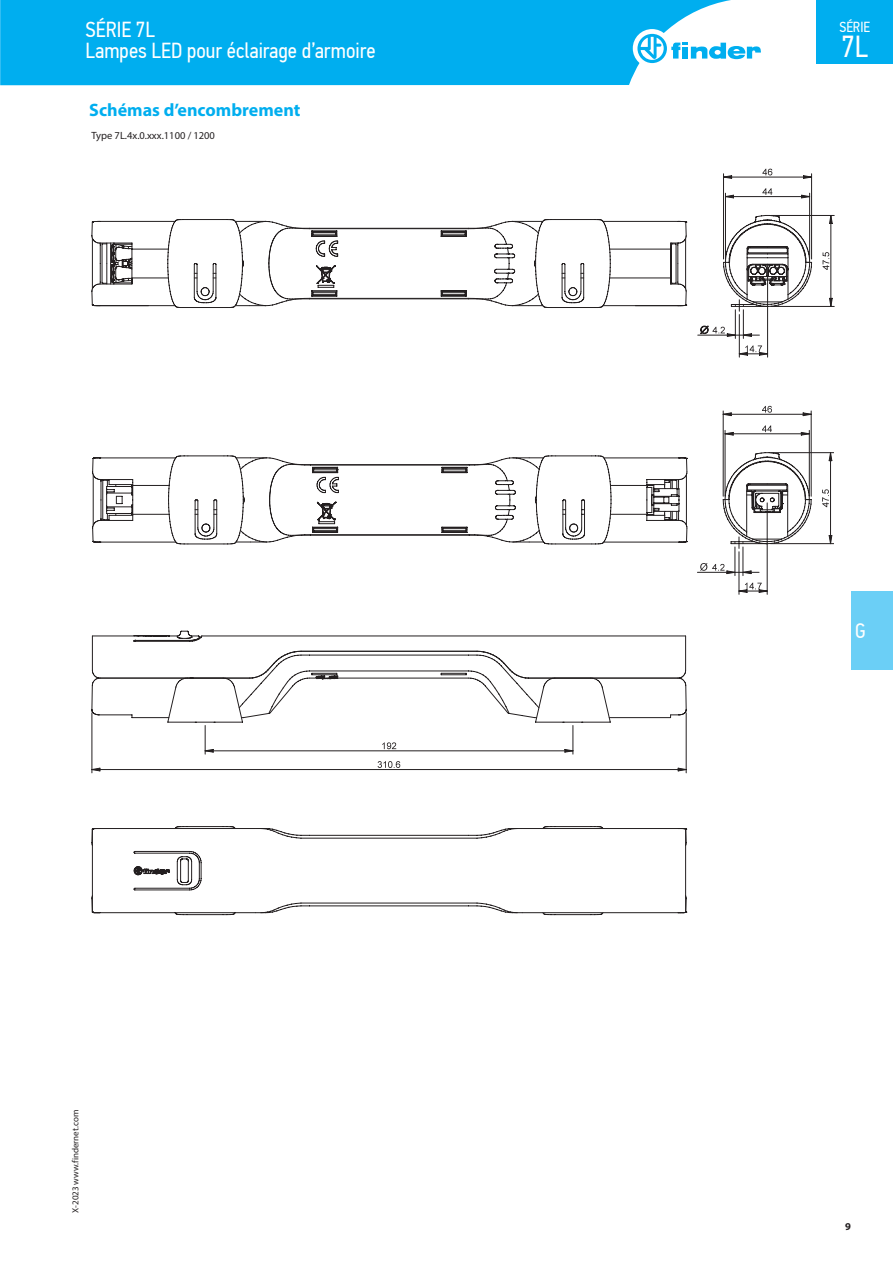
<style>
.page{position:relative;width:893px;height:1263px;background:#fff}
.page>*{position:absolute;margin:0;border:0;box-sizing:border-box;transform-origin:0 0}
.t1{font:30.3px "PF Din Text Cond Pro";color:#fff}
.t2{font:21.75px/21px "PF Din Text Cond Pro";color:#fff}
.t3{font:21px "PF Din Text Cond Pro";color:#fff}
.Titolo_T2{font:700 18px "Myriad Pro";color:#00aeef}
.t4{font:14.55px "PF Din Text Cond Pro";color:#fff}
.Corpo_Centrato{font:10.5px "Myriad Pro";color:#231f20}
.t5{font:700 10.5px "Myriad Pro";color:#231f20}
.t6{font:9px "Myriad Pro";color:#231f20}
</style>
<div class="page">
<hr style="left:771px;top:215px;width:63px;height:1px;background:#231f20">
<hr style="left:771px;top:306px;width:63px;height:1px;background:#231f20">
<svg style="left:823px;top:252px;width:6px;height:18px"></svg>
<svg style="left:829px;top:216px;width:2px;height:8px"></svg>
<svg style="left:829px;top:298px;width:2px;height:9px"></svg>
<hr style="left:831px;top:215px;width:1px;height:91px;background:#231f20">
<hr style="left:725px;top:193px;width:1px;height:66px;background:#231f20">
<hr style="left:809px;top:193px;width:1px;height:66px;background:#231f20">
<svg style="left:762px;top:188px;width:10px;height:7px"></svg>
<svg style="left:726px;top:195px;width:8px;height:3px"></svg>
<svg style="left:801px;top:195px;width:9px;height:3px"></svg>
<hr style="left:725px;top:196px;width:85px;height:1px;background:#231f20">
<hr style="left:723px;top:174px;width:1px;height:85px;background:#231f20">
<hr style="left:811px;top:174px;width:1px;height:85px;background:#231f20">
<svg style="left:762px;top:169px;width:10px;height:6px"></svg>
<svg style="left:724px;top:175px;width:8px;height:4px"></svg>
<svg style="left:803px;top:175px;width:9px;height:4px"></svg>
<hr style="left:723px;top:177px;width:89px;height:1px;background:#231f20">
<hr style="left:767px;top:266px;width:1px;height:91px;background:#231f20">
<hr style="left:739px;top:315px;width:1px;height:42px;background:#231f20">
<svg style="left:739px;top:345px;width:29px;height:10px"></svg>
<svg style="left:700px;top:215px;width:112px;height:123px"></svg>
<hr style="left:698px;top:335px;width:61px;height:1px;background:#231f20">
<svg style="left:91px;top:219px;width:596px;height:89px"></svg>
<hr style="left:188px;top:544px;width:36px;height:1px;background:#231f20">
<hr style="left:556px;top:544px;width:36px;height:1px;background:#231f20">
<svg style="left:92px;top:456px;width:596px;height:88px"></svg>
<hr style="left:770px;top:452px;width:64px;height:1px;background:#231f20">
<hr style="left:770px;top:543px;width:64px;height:1px;background:#231f20">
<svg style="left:822px;top:489px;width:7px;height:18px"></svg>
<svg style="left:829px;top:452px;width:3px;height:9px"></svg>
<svg style="left:829px;top:535px;width:3px;height:9px"></svg>
<hr style="left:830px;top:453px;width:1px;height:91px;background:#231f20">
<hr style="left:725px;top:430px;width:1px;height:66px;background:#231f20">
<hr style="left:809px;top:430px;width:1px;height:66px;background:#231f20">
<svg style="left:762px;top:425px;width:10px;height:7px"></svg>
<svg style="left:725px;top:432px;width:8px;height:3px"></svg>
<svg style="left:801px;top:432px;width:8px;height:3px"></svg>
<hr style="left:725px;top:433px;width:84px;height:1px;background:#231f20">
<hr style="left:723px;top:411px;width:1px;height:85px;background:#231f20">
<hr style="left:811px;top:411px;width:1px;height:85px;background:#231f20">
<svg style="left:762px;top:406px;width:10px;height:7px"></svg>
<svg style="left:723px;top:413px;width:8px;height:3px"></svg>
<svg style="left:803px;top:413px;width:8px;height:3px"></svg>
<hr style="left:723px;top:414px;width:88px;height:1px;background:#231f20">
<hr style="left:767px;top:503px;width:1px;height:91px;background:#231f20">
<hr style="left:739px;top:552px;width:1px;height:42px;background:#231f20">
<svg style="left:739px;top:583px;width:28px;height:10px"></svg>
<svg style="left:700px;top:452px;width:112px;height:124px"></svg>
<hr style="left:697px;top:572px;width:62px;height:1px;background:#231f20">
<svg style="left:91px;top:826px;width:596px;height:89px"></svg>
<svg style="left:255px;top:903px;width:268px;height:11px"></svg>
<svg style="left:92px;top:896px;width:8px;height:17px"></svg>
<svg style="left:678px;top:828px;width:8px;height:17px"></svg>
<hr style="left:685px;top:845px;width:1px;height:51px;background:#231f20">
<hr style="left:92px;top:845px;width:1px;height:51px;background:#231f20">
<svg style="left:134px;top:851px;width:67px;height:39px"></svg>
<svg style="left:91px;top:630px;width:596px;height:124px"></svg>
<hr style="left:205px;top:750px;width:368px;height:1px;background:#231f20">
<hr style="left:92px;top:713px;width:1px;height:60px;background:#231f20">
<hr style="left:686px;top:713px;width:1px;height:60px;background:#231f20">
<svg style="left:378px;top:761px;width:22px;height:7px"></svg>
<svg style="left:92px;top:768px;width:8px;height:3px"></svg>
<svg style="left:678px;top:768px;width:8px;height:3px"></svg>
<hr style="left:92px;top:769px;width:594px;height:1px;background:#231f20">
<div style="left:851px;top:591px;width:42px;height:79px;background:#6bcff6"></div>
<div style="left:0;top:0;width:731px;height:85px;background:#00aeef"></div>
<div style="left:633px;top:29px;width:38px;height:39px;background:#fff;border-radius:50%"></div>
<svg style="left:637px;top:34px;width:124px;height:29px"></svg>
<div style="left:816px;top:0;width:77px;height:64px;background:#00aeef"></div>
<p class="t2" style="left:85px;top:19px;width:292px">SÉRIE 7L<br>Lampes LED pour éclairage d’armoire</p>
<p class="Titolo_T2" style="left:89px;top:98px;width:213px">Schémas d’encombrement</p>
<p class="Corpo_Centrato" style="left:91px;top:129px;width:125px">Type 7L.4x.0.xxx.1100 / 1200</p>
<p class="t6" style="left:70px;top:1213px;width:104px;rotate:-90deg">X-2023 www.findernet.com</p>
<p class="t4" style="left:839px;top:19px;width:32px">SÉRIE</p>
<h1 class="t1" style="left:841px;top:28px;width:28px">7L</h1>
<p class="t3" style="left:855px;top:619px;width:12px">G</p>
<p class="t5" style="left:845px;top:1219px;width:7px">9</p>
</div>
